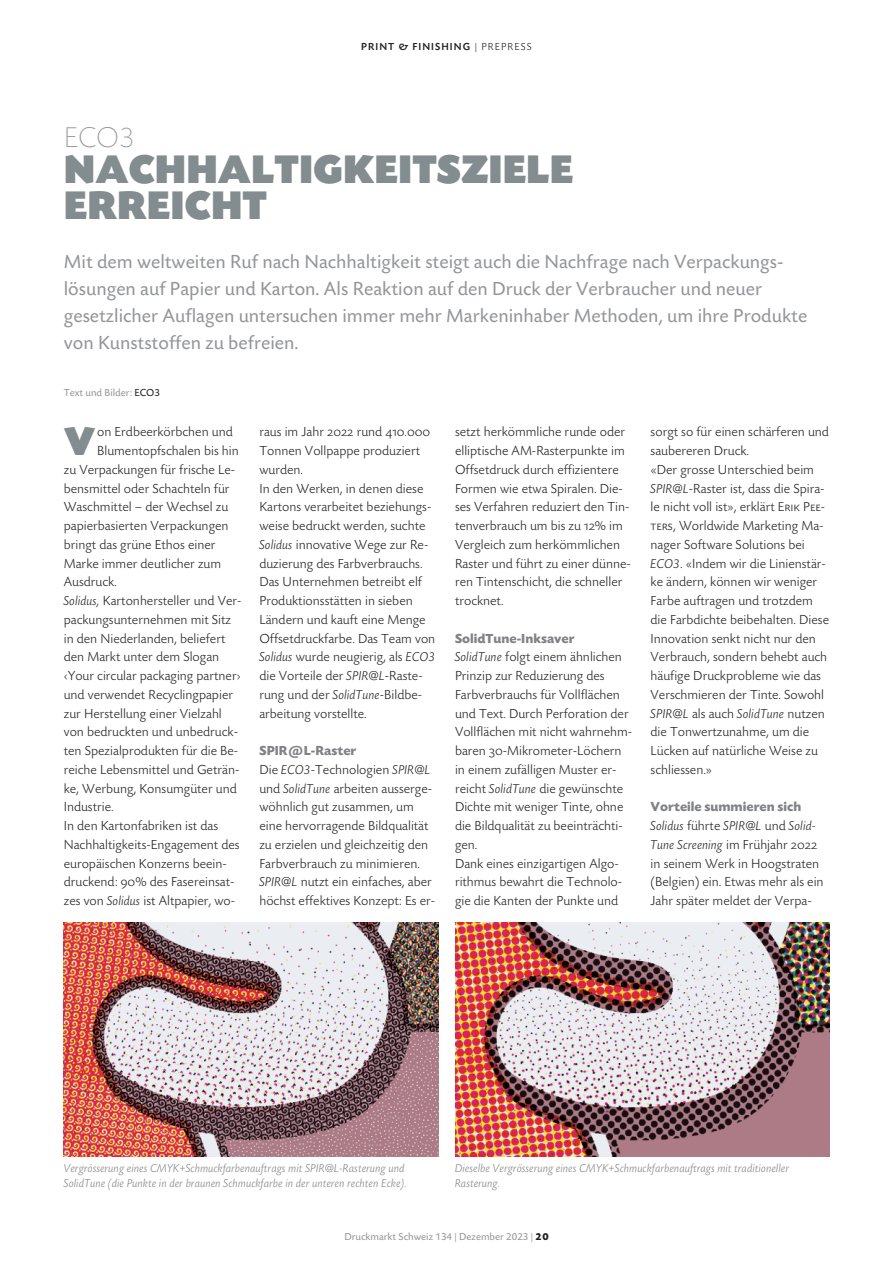
<style>
.page{position:relative;width:893px;height:1263px;background:#fff}
.page>*{position:absolute;margin:0;border:0;box-sizing:border-box;transform-origin:0 0}
.t1{font:42px/36px "Today SB Ultra";color:#838c8e}
.t2{font:300 expanded 30px "Today SB";color:#939598}
.t3{font:19.5px/27px "Today SB";color:#939598}
.t4{font:300 13.5px/18.8px "Today SB";color:#231f20}
.t5{font:italic 300 12px/15px "Today SB";color:#808285}
.t6{font:10.5px "Today SB";color:#939598}
.t7{font:500 10.5px "Today SB";letter-spacing:.1em;color:#231f20}
.s1{font-weight:300}
.s2{color:#231f20}
.s3{font-style:italic}
.s4{font-family:"Today SB Caps Lig";font-weight:400}
.s5{font-weight:700;color:#808285}
.s6{font-weight:700;color:#231f20}
</style>
<div class="page">
<img style="left:455px;top:922px;width:374px;height:234px">
<img style="left:64px;top:922px;width:374px;height:234px">
<p class="t7" style="left:361px;top:42px;width:172px">PRINT &amp; FINISHING <span class="s1">| PREPRESS</span></p>
<h2 class="t2" style="left:64px;top:120px;width:72px">ECO3</h2>
<h1 class="t1" style="left:64px;top:151px;width:511px">NACHHALTIGKEITSZIELE<br>ERREICHT</h1>
<p class="t3" style="left:64px;top:250px;width:745px">Mit dem weltweiten Ruf nach Nachhaltigkeit steigt auch die Nachfrage nach Verpackungs&shy;lösungen auf Papier und Karton. Als Reaktion auf den Druck der Verbraucher und neuer gesetzlicher Auflagen untersuchen immer mehr Markeninhaber Methoden, um ihre Produkte von Kunststoffen zu befreien.</p>
<p class="t6" style="left:64px;top:388px;width:98px">Text und Bilder: <span class="s2">ECO3</span></p>
<p class="t4" style="left:97px;top:424px;width:137px">on Erdbeerkörbchen und</p>
<p class="t4" style="left:97px;top:443px;width:143px">Blumentopfschalen bis hin</p>
<p class="t4" style="left:64px;top:461px;width:173px">zu Verpackungen für frische Le-</p>
<p class="t4" style="left:64px;top:480px;width:167px">bensmittel oder Schachteln für</p>
<p class="t4" style="left:64px;top:499px;width:166px">Waschmittel – der Wechsel zu</p>
<p class="t4" style="left:64px;top:518px;width:166px">papierbasierten Verpackungen</p>
<p class="t4" style="left:64px;top:536px;width:153px">bringt das grüne Ethos einer</p>
<p class="t4" style="left:64px;top:555px;width:159px">Marke immer deutlicher zum</p>
<p class="t4" style="left:64px;top:574px;width:54px">Ausdruck.</p>
<p class="t4" style="left:64px;top:593px;width:179px"><span class="s3">Solidus,</span> Kartonhersteller und Ver-</p>
<p class="t4" style="left:64px;top:611px;width:169px">packungsunternehmen mit Sitz</p>
<p class="t4" style="left:64px;top:630px;width:163px">in den Niederlanden, beliefert</p>
<p class="t4" style="left:64px;top:649px;width:157px">den Markt unter dem Slogan</p>
<p class="t4" style="left:64px;top:668px;width:178px">‹your circular packaging partner›</p>
<p class="t4" style="left:64px;top:686px;width:171px">und verwendet Recyclingpapier</p>
<p class="t4" style="left:64px;top:705px;width:160px">zur Herstellung einer Vielzahl</p>
<p class="t4" style="left:64px;top:724px;width:176px">von bedruckten und unbedruck-</p>
<p class="t4" style="left:64px;top:743px;width:176px">ten Spezialprodukten für die Be-</p>
<p class="t4" style="left:64px;top:761px;width:177px">reiche Lebensmittel und Geträn-</p>
<p class="t4" style="left:64px;top:780px;width:174px">ke, Werbung, Konsumgüter und</p>
<p class="t4" style="left:64px;top:799px;width:51px">Industrie.</p>
<p class="t4" style="left:64px;top:818px;width:156px">In den Kartonfabriken ist das</p>
<p class="t4" style="left:64px;top:836px;width:177px">Nachhaltigkeits-Engagement des</p>
<p class="t4" style="left:64px;top:855px;width:165px">europäischen Konzerns beein-</p>
<p class="t4" style="left:64px;top:874px;width:172px">druckend: <span class="s4">90</span>% des Fasereinsat-</p>
<p class="t4" style="left:64px;top:893px;width:173px">zes von <span class="s3">Solidus</span> ist Altpapier, wo-</p>
<h1 class="t1" style="left:64px;top:422px;width:33px">V</h1>
<p class="t4" style="left:259px;top:424px;width:178px">raus im Jahr <span class="s4">2022</span> rund <span class="s4">410.000<br></span>Tonnen Vollpappe produziert wurden.<br>In den Werken, in denen diese<br>Kartons verarbeitet beziehungs&shy;weise bedruckt werden, suchte<br><span class="s3">Solidus</span> innovative Wege zur Re&shy;duzierung des Farbverbrauchs.<br>Das Unternehmen betreibt elf<br>Produktionsstätten in sieben<br>Ländern und kauft eine Menge<br>Offsetdruckfarbe. Das Team von<br><span class="s3">Solidus</span> wurde neugierig, als <span class="s3">ECO3 </span>die Vorteile der <span class="s3">SPIR@L</span>-Raste&shy;rung und der <span class="s3">SolidTune</span>-Bildbe&shy;arbeitung vorstellte.</p>
<p class="t4" style="left:259px;top:743px;width:177px"><span class="s5">SPIR@L-Raster<br></span>Die <span class="s3">ECO3</span>-Technologien <span class="s3">SPIR@L </span>und <span class="s3">SolidTune</span> arbeiten ausserge&shy;wöhnlich gut zusammen, um eine hervorragende Bildqualität zu erzielen und gleichzeitig den<br>Farbverbrauch zu minimieren.<br><span class="s3">SPIR@L</span> nutzt ein einfaches, aber höchst effektives Konzept: Es er-</p>
<p class="t4" style="left:455px;top:424px;width:177px">setzt herkömmliche runde oder elliptische AM-Rasterpunkte im<br>Offsetdruck durch effizientere<br>Formen wie etwa Spiralen. Die&shy;ses Verfahren reduziert den Tin&shy;tenverbrauch um bis zu <span class="s4">12</span>% im<br>Vergleich zum herkömmlichen<br>Raster und führt zu einer dünne&shy;ren Tintenschicht, die schneller trocknet.</p>
<p class="t4" style="left:455px;top:630px;width:179px"><span class="s5">SolidTune-Inksaver<br></span><span class="s3">SolidTune</span> folgt einem ähnlichen<br>Prinzip zur Reduzierung des<br>Farbverbrauchs für Vollflächen und Text. Durch Perforation der<br>Vollflächen mit nicht wahrnehm&shy;baren <span class="s4">30</span>-Mikrometer-Löchern in einem zufälligen Muster er&shy;reicht <span class="s3">SolidTune</span> die gewünschte<br>Dichte mit weniger Tinte, ohne die Bildqualität zu beeinträchti&shy;gen.<br>Dank eines einzigartigen Algo&shy;rithmus bewahrt die Technolo&shy;gie die Kanten der Punkte und</p>
<p class="t4" style="left:651px;top:424px;width:180px">sorgt so für einen schärferen und saubereren Druck.<br>«Der grosse Unterschied beim<br><span class="s3">SPIR@L</span>-Raster ist, dass die Spira&shy;le nicht voll ist», erklärt <span class="s4">Erik Pee&shy;ters</span>, Worldwide Marketing Ma&shy;nager Software Solutions bei<br><span class="s3">ECO3</span>. «Indem wir die Linienstär&shy;ke ändern, können wir weniger<br>Farbe auftragen und trotzdem die Farbdichte beibehalten. Diese<br>Innovation senkt nicht nur den<br>Verbrauch, sondern behebt auch häufige Druckprobleme wie das<br>Verschmieren der Tinte. Sowohl<br><span class="s3">SPIR@L</span> als auch <span class="s3">SolidTune</span> nutzen die Tonwertzunahme, um die<br>Lücken auf natürliche Weise zu schliessen.»</p>
<p class="t4" style="left:651px;top:799px;width:175px"><span class="s5">Vorteile summieren sich<br></span><span class="s3">Solidus</span> führte <span class="s3">SPIR@L</span> und <span class="s3">Solid-<br>Tune Screening</span> im Frühjahr <span class="s4">2022 </span>in seinem Werk in Hoogstraten (Belgien) ein. Etwas mehr als ein<br>Jahr später meldet der Verpa-</p>
<p class="t5" style="left:64px;top:1160px;width:345px">Vergrösserung eines CMYK+Schmuckfarbenauftrags mit SPIR@L-Rasterung und<br>SolidTune (die Punkte in der braunen Schmuckfarbe in der unteren rechten Ecke).</p>
<p class="t5" style="left:455px;top:1160px;width:336px">Dieselbe Vergrösserung eines CMYK+Schmuckfarbenauftrags mit traditioneller<br>Rasterung.</p>
<p class="t6" style="left:344px;top:1233px;width:206px">Druckmarkt Schweiz 134 | Dezember 2023 | <span class="s6">20</span></p>
</div>
